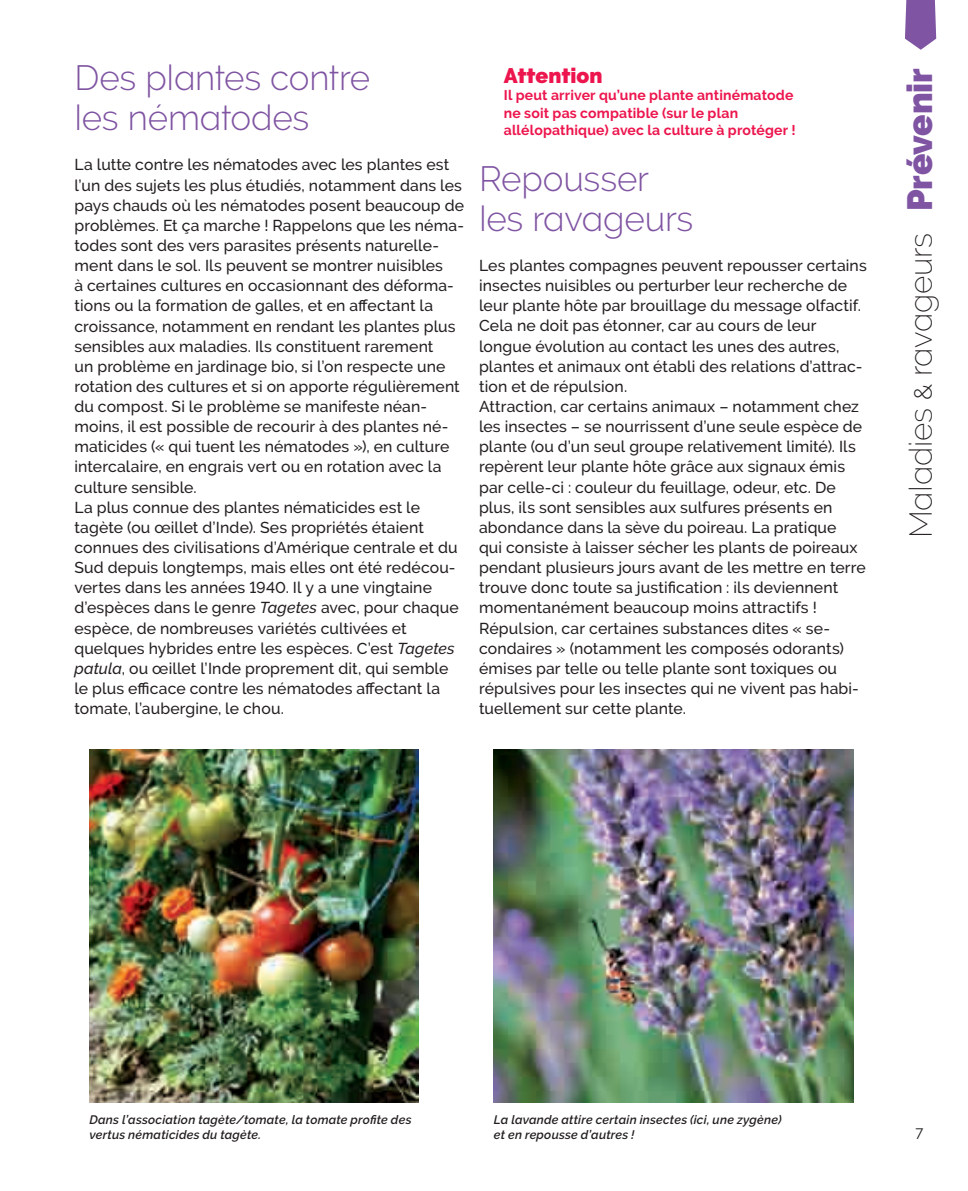
<style>
.page{position:relative;width:968px;height:1191px;background:#fff}
.page>*{position:absolute;margin:0;border:0;box-sizing:border-box;transform-origin:0 0}
.t1{font:300 35px/40.2px "Raleway";letter-spacing:-.01em;color:#7f54a2}
.t2{font:200 31.5px "Raleway";letter-spacing:-.01em;color:#231f20}
.t3{font:900 21px "Raleway";letter-spacing:.005em;color:#ed154d}
.t4{font:500 15.75px/20.1px "Raleway";letter-spacing:.01em;color:#231f20}
.t5{font:14.88px "Raleway";color:#231f20}
.t6{font:700 14px/17.5px "Raleway";letter-spacing:.015em;color:#ed154d}
.t7{font:italic 600 12.25px/15.8px "Raleway";letter-spacing:.02em;color:#231f20}
.s1{font-style:italic}
.s2{font-weight:300;font-size:24.5px}
.s3{font-weight:900;font-size:35px;color:#7f54a2}
</style>
<div class="page">
<svg style="left:905px;top:0;width:31px;height:50px;background:#916caf"></svg>
<img style="left:89px;top:749px;width:329px;height:353px">
<img style="left:494px;top:749px;width:359px;height:353px">
<h1 class="t1" style="left:74px;top:57px;width:297px">Des plantes contre les nématodes</h1>
<p class="t4" style="left:74px;top:155px;width:391px">La lutte contre les nématodes avec les plantes est l’un des sujets les plus étudiés, notamment dans les pays chauds où les nématodes posent beaucoup de problèmes. Et ça marche ! Rappelons que les néma&shy;todes sont des vers parasites présents naturelle&shy;ment dans le sol. Ils peuvent se montrer nuisibles<br>à certaines cultures en occasionnant des déforma&shy;tions ou la formation de galles, et en affectant la croissance, notamment en rendant les plantes plus sensibles aux maladies. Ils constituent rarement<br>un problème en jardinage bio, si l’on respecte une rotation des cultures et si on apporte régulièrement du compost. Si le problème se manifeste néan&shy;moins, il est possible de recourir à des plantes né&shy;maticides (« qui tuent les nématodes »), en culture intercalaire, en engrais vert ou en rotation avec la culture sensible.<br>La plus connue des plantes nématicides est le tagète (ou œillet d’Inde). Ses propriétés étaient connues des civilisations d’Amérique centrale et du Sud depuis longtemps, mais elles ont été redécou&shy;vertes dans les années 1940. Il y a une vingtaine d’espèces dans le genre <span class="s1">Tagetes</span> avec, pour chaque espèce, de nombreuses variétés cultivées et quelques hybrides entre les espèces. C’est <span class="s1">Tagetes patula</span>, ou œillet l’Inde proprement dit, qui semble le plus efficace contre les nématodes affectant la tomate, l’aubergine, le chou.</p>
<h3 class="t3" style="left:504px;top:63px;width:100px">Attention</h3>
<p class="t6" style="left:504px;top:87px;width:293px">Il peut arriver qu’une plante antinématode ne soit pas compatible (sur le plan allélopathique) avec la culture à protéger !</p>
<h1 class="t1" style="left:479px;top:158px;width:216px">Repousser les ravageurs</h1>
<p class="t4" style="left:479px;top:255px;width:389px">Les plantes compagnes peuvent repousser certains insectes nuisibles ou perturber leur recherche de leur plante hôte par brouillage du message olfactif.<br>Cela ne doit pas étonner, car au cours de leur longue évolution au contact les unes des autres, plantes et animaux ont établi des relations d’attrac&shy;tion et de répulsion.<br>Attraction, car certains animaux – notamment chez les insectes – se nourrissent d’une seule espèce de plante (ou d’un seul groupe relativement limité). Ils repèrent leur plante hôte grâce aux signaux émis par celle-ci : couleur du feuillage, odeur, etc. De plus, ils sont sensibles aux sulfures présents en abondance dans la sève du poireau. La pratique<br>qui consiste à laisser sécher les plants de poireaux pendant plusieurs jours avant de les mettre en terre trouve donc toute sa justification : ils deviennent momentanément beaucoup moins attractifs !<br>Répulsion, car certaines substances dites « se&shy;condaires » (notamment les composés odorants) émises par telle ou telle plante sont toxiques ou répulsives pour les insectes qui ne vivent pas habi&shy;tuellement sur cette plante.</p>
<h2 class="t2" style="left:901px;top:538px;width:472px;rotate:-90deg">Maladies <span class="s2">&amp;</span> ravageurs <span class="s3">Prévenir</span></h2>
<p class="t7" style="left:89px;top:1111px;width:323px">Dans l’association tagète/tomate, la tomate profite des vertus nématicides du tagète.</p>
<p class="t7" style="left:494px;top:1111px;width:289px">La lavande attire certain insectes (ici, une zygène) et en repousse d’autres !</p>
<p class="t5" style="left:915px;top:1122px;width:9px">7</p>
</div>
